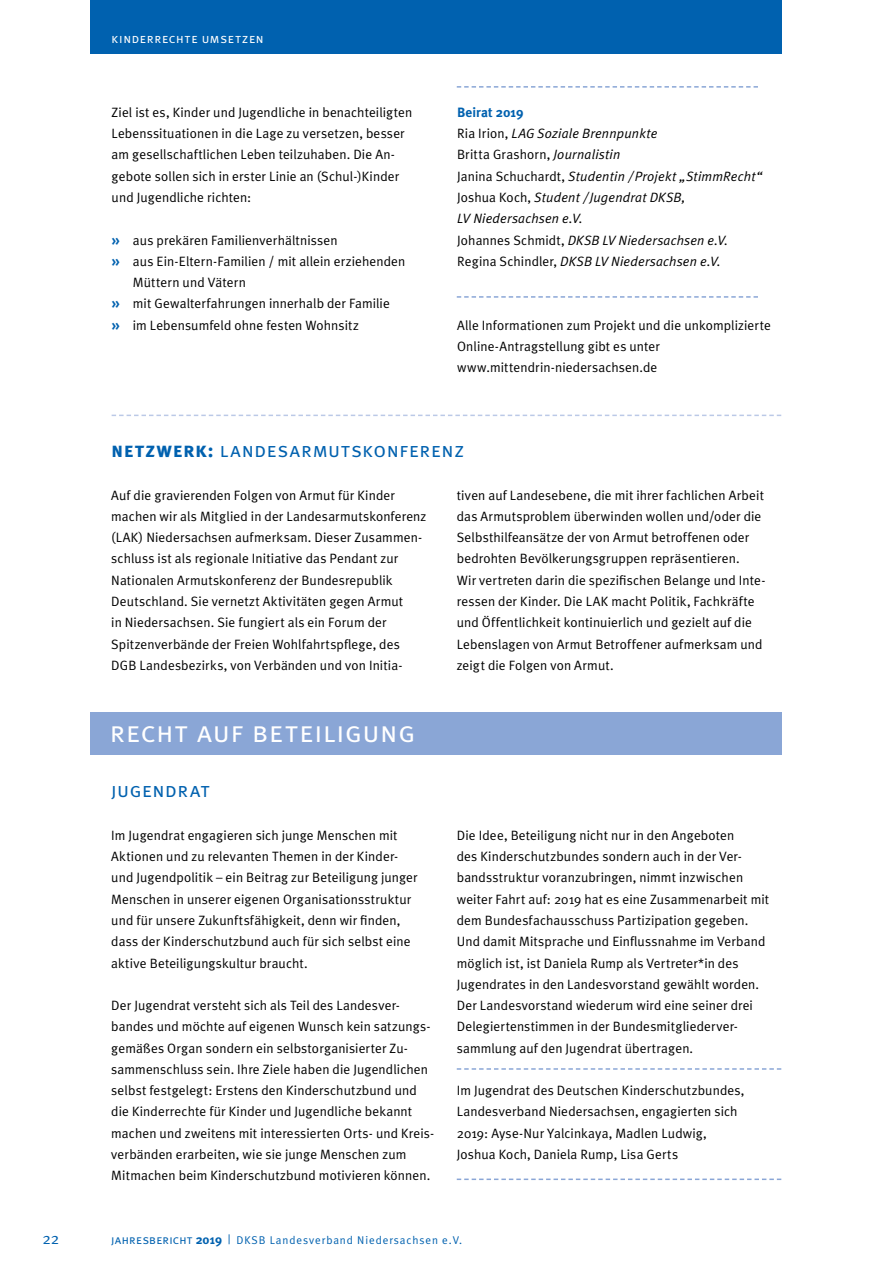
<style>
.page{position:relative;width:893px;height:1263px;background:#fff}
.page>*{position:absolute;margin:0;border:0;box-sizing:border-box;transform-origin:0 0}
.t1{font:30px "Meta Plus Normal Caps";letter-spacing:.025em;color:#fff}
.t2{font:21px "Meta Plus Normal Caps";letter-spacing:.025em;color:#0061af}
.t3{font:15.75px "Meta Plus Normal";color:#0061af}
.t4{font:13.5px/21.3px "Meta Plus Normal";letter-spacing:.01em;color:#000}
.t5{font:italic 13.5px/21.3px "Meta Plus Normal";letter-spacing:.015em;color:#000}
.t6{font:13.5px "Meta Plus Normal Caps";letter-spacing:.04em;color:#fff}
.t7{font:700 13.5px "Meta Plus";letter-spacing:.005em;color:#0061af}
.t8{font:11.25px "Meta Plus Normal";letter-spacing:.08em;color:#0061af}
.s1{font-family:"Meta Plus";font-weight:700;font-size:15px;color:#0061af}
.s2{font-style:normal}
.s3{font-family:"Meta Plus Bold Caps"}
.s4{font-family:"Meta Plus Normal Caps";font-size:12.75px}
.s5{font-family:"Meta Plus";font-weight:700;font-size:12.75px}
.s6{font-size:12.75px}
</style>
<div class="page">
<div style="left:90px;top:0;width:691px;height:53px;background:#0061af"></div>
<div style="left:90px;top:712px;width:691px;height:43px;background:#8aa6d6"></div>
<svg style="left:112px;top:415px;width:669px;height:1px"></svg>
<svg style="left:457px;top:296px;width:301px;height:2px"></svg>
<svg style="left:457px;top:86px;width:301px;height:2px"></svg>
<svg style="left:457px;top:1068px;width:324px;height:2px"></svg>
<svg style="left:457px;top:1178px;width:324px;height:2px"></svg>
<p class="t6" style="left:112px;top:30px;width:154px">kinderrechte umsetzen</p>
<p class="t4" style="left:112px;top:101px;width:302px">Ziel ist es, Kinder und Jugendliche in benachteiligten Lebenssituationen in die Lage zu versetzen, besser am gesellschaftlichen Leben teilzuhaben. Die An&shy;gebote sollen sich in erster Linie an (Schul-)Kinder und Jugendliche richten:</p>
<p class="t4" style="left:112px;top:229px;width:227px"><span class="s1">»</span> aus prekären Familienverhältnissen</p>
<p class="t4" style="left:112px;top:250px;width:295px"><span class="s1">»</span> aus Ein-Eltern-Familien / mit allein erziehenden</p>
<p class="t4" style="left:133px;top:272px;width:114px">Müttern und Vätern</p>
<p class="t4" style="left:112px;top:293px;width:280px"><span class="s1">»</span> mit Gewalterfahrungen innerhalb der Familie</p>
<p class="t4" style="left:112px;top:314px;width:249px"><span class="s1">»</span> im Lebensumfeld ohne festen Wohnsitz</p>
<p class="t7" style="left:457px;top:104px;width:68px">Beirat 2019</p>
<p class="t5" style="left:457px;top:123px;width:307px"><span class="s2">Ria Irion,</span> LAG Soziale Brennpunkte<br><span class="s2">Britta Grashorn,</span> Journalistin<br><span class="s2">Janina Schuchardt,</span> Studentin / Projekt „StimmRecht“ <span class="s2">Joshua Koch,</span> Student / Jugendrat DKSB,<br>LV Niedersachsen e.V.<br><span class="s2">Johannes Schmidt,</span> DKSB LV Niedersachsen e.V.<br><span class="s2">Regina Schindler,</span> DKSB LV Niedersachsen e.V.</p>
<p class="t4" style="left:457px;top:314px;width:315px">Alle Informationen zum Projekt und die unkomplizierte<br>Online-Antragstellung gibt es unter www.mittendrin-niedersachsen.de</p>
<h2 class="t2" style="left:111px;top:438px;width:354px"><span class="s3">netzwerk:</span> landesarmutskonferenz</h2>
<p class="t4" style="left:457px;top:484px;width:310px">tiven auf Landesebene, die mit ihrer fachlichen Arbeit das Armutsproblem überwinden wollen und/oder die Selbsthilfeansätze der von Armut betroffenen oder bedrohten Bevölkerungsgruppen repräsentieren.<br>Wir vertreten darin die spezifischen Belange und Inte&shy;ressen der Kinder. Die LAK macht Politik, Fachkräfte und Öffentlichkeit kontinuierlich und gezielt auf die Lebenslagen von Armut Betroffener aufmerksam und zeigt die Folgen von Armut.</p>
<p class="t4" style="left:111px;top:484px;width:317px">Auf die gravierenden Folgen von Armut für Kinder machen wir als Mitglied in der Landesarmutskonferenz (LAK) Niedersachsen aufmerksam. Dieser Zusammen&shy;schluss ist als regionale Initiative das Pendant zur Nationalen Armutskonferenz der Bundesrepublik Deutschland. Sie vernetzt Aktivitäten gegen Armut<br>in Niedersachsen. Sie fungiert als ein Forum der Spitzenverbände der Freien Wohlfahrtspflege, des DGB Landesbezirks, von Verbänden und von Initia-</p>
<h1 class="t1" style="left:110px;top:714px;width:307px">recht auf beteiligung</h1>
<h2 class="t2" style="left:111px;top:778px;width:100px">jugendrat</h2>
<p class="t4" style="left:111px;top:824px;width:308px">Im Jugendrat engagieren sich junge Menschen mit Aktionen und zu relevanten Themen in der Kinder&shy;und Jugendpolitik – ein Beitrag zur Beteiligung junger Menschen in unserer eigenen Organisationsstruktur und für unsere Zukunftsfähigkeit, denn wir finden, dass der Kinderschutzbund auch für sich selbst eine aktive Beteiligungskultur braucht.</p>
<p class="t4" style="left:111px;top:994px;width:324px">Der Jugendrat versteht sich als Teil des Landesver&shy;bandes und möchte auf eigenen Wunsch kein satzungs&shy;gemäßes Organ sondern ein selbstorganisierter Zu&shy;sammenschluss sein. Ihre Ziele haben die Jugendlichen selbst festgelegt: Erstens den Kinderschutzbund und die Kinderrechte für Kinder und Jugendliche bekannt machen und zweitens mit interessierten Orts- und Kreis&shy;verbänden erarbeiten, wie sie junge Menschen zum Mitmachen beim Kinderschutzbund motivieren können.</p>
<p class="t4" style="left:457px;top:824px;width:314px">Die Idee, Beteiligung nicht nur in den Angeboten<br>des Kinderschutzbundes sondern auch in der Ver&shy;bandsstruktur voranzubringen, nimmt inzwischen weiter Fahrt auf: 2019 hat es eine Zusammenarbeit mit dem Bundesfachausschuss Partizipation gegeben.<br>Und damit Mitsprache und Einflussnahme im Verband möglich ist, ist Daniela Rump als Vertreter*in des Jugendrates in den Landesvorstand gewählt worden.<br>Der Landesvorstand wiederum wird eine seiner drei Delegiertenstimmen in der Bundesmitgliederver&shy;sammlung auf den Jugendrat übertragen.</p>
<p class="t4" style="left:457px;top:1080px;width:289px">Im Jugendrat des Deutschen Kinderschutzbundes, Landesverband Niedersachsen, engagierten sich 2019: Ayse-Nur Yalcinkaya, Madlen Ludwig, Joshua Koch, Daniela Rump, Lisa Gerts</p>
<p class="t3" style="left:43px;top:1229px;width:18px">22</p>
<p class="t8" style="left:111px;top:1233px;width:352px"><span class="s4">jahresbericht</span> <span class="s5">2019</span> <span class="s6">|</span> DKSB Landesverband Niedersachsen e.V.</p>
</div>
